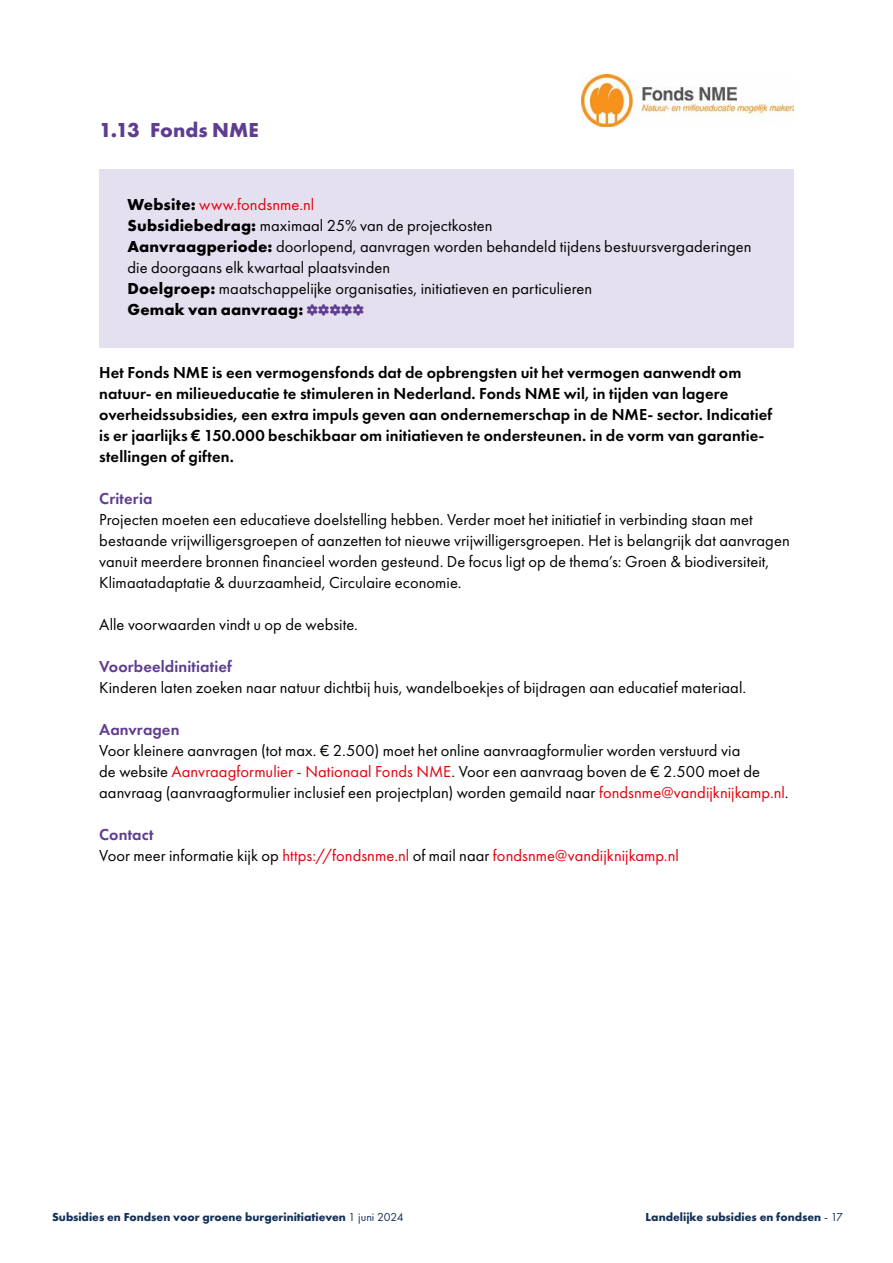
<style>
.page{position:relative;width:893px;height:1263px;background:#fff}
.page>*{position:absolute;margin:0;border:0;box-sizing:border-box;transform-origin:0 0}
.t1{font:700 21px "Futura PT";color:#5f3d90}
.Platte_tekst_-_11_14_pt{font:16.5px/21px "Futura PT";letter-spacing:.005em;color:#000}
.Platte_tekst_-_11_14_pt-2{font:600 16.5px/21px "Futura PT";letter-spacing:.005em;color:#000}
.Kadertekst_paars_-_11_14pt{font:16.5px/21px "Futura PT";letter-spacing:.005em;color:#000}
.Platte_tekst_-_11_14_pt-3{font:16.5px "Futura PT";letter-spacing:.005em;color:#e3000b}
.Subkop_3_paars_-_Demi_ZN{font:600 16.5px "Futura PT";letter-spacing:.005em;color:#5f3d90}
.Kadertekst_paars_-_11_14pt-2{font:16.5px "Futura PT";letter-spacing:.005em;color:#e3000b}
.Kadertekst_paars_-_11_14pt-3{font:700 16.5px "Futura PT";letter-spacing:.01em;color:#000}
.t2{font:700 12px "Futura PT";color:#143058}
.s1{font-weight:700;color:#000}
.s2{font-weight:700}
.s3{color:#e3000b}
.s4{color:#000}
.s5{font-weight:400}
</style>
<div class="page">
<div style="left:99px;top:169px;width:695px;height:73px;background:#e5e0f0"></div>
<div style="left:99px;top:211px;width:695px;height:94px;background:#e5e0f0"></div>
<div style="left:99px;top:272px;width:695px;height:75px;background:#e5e0f0"></div>
<img style="left:581px;top:75px;width:213px;height:51px">
<p class="t1" style="left:99px;top:116px;width:161px">1.13 Fonds NME</p>
<p class="Kadertekst_paars_-_11_14pt-2" style="left:128px;top:195px;width:188px"><span class="s1">Website:</span> www.fondsnme.nl</p>
<p class="Kadertekst_paars_-_11_14pt" style="left:128px;top:215px;width:366px"><span class="s2">Subsidiebedrag:</span> maximaal 25% van de projectkosten</p>
<p class="Kadertekst_paars_-_11_14pt" style="left:128px;top:236px;width:626px"><span class="s2">Aanvraagperiode:</span> doorlopend, aanvragen worden behandeld tijdens bestuursvergaderingen die doorgaans elk kwartaal plaatsvinden</p>
<p class="Kadertekst_paars_-_11_14pt" style="left:128px;top:278px;width:466px"><span class="s2">Doelgroep:</span> maatschappelijke organisaties, initiatieven en particulieren</p>
<p class="Kadertekst_paars_-_11_14pt-3" style="left:128px;top:299px;width:177px">Gemak van aanvraag:</p>
<p class="Platte_tekst_-_11_14_pt-2" style="left:99px;top:362px;width:675px">Het Fonds NME is een vermogensfonds dat de opbrengsten uit het vermogen aanwendt om natuur- en milieueducatie te stimuleren in Nederland. Fonds NME wil, in tijden van lagere overheidssubsidies, een extra impuls geven aan ondernemerschap in de NME- sector. Indicatief is er jaarlijks € 150.000 beschikbaar om initiatieven te ondersteunen. in de vorm van garantie&shy;stellingen of giften.</p>
<p class="Subkop_3_paars_-_Demi_ZN" style="left:99px;top:488px;width:55px">Criteria</p>
<p class="Platte_tekst_-_11_14_pt" style="left:99px;top:509px;width:692px">Projecten moeten een educatieve doelstelling hebben. Verder moet het initiatief in verbinding staan met bestaande vrijwilligersgroepen of aanzetten tot nieuwe vrijwilligersgroepen. Het is belangrijk dat aanvragen vanuit meerdere bronnen financieel worden gesteund. De focus ligt op de thema’s: Groen &amp; biodiversiteit, Klimaatadaptatie &amp; duurzaamheid, Circulaire economie.</p>
<p class="Platte_tekst_-_11_14_pt" style="left:99px;top:614px;width:260px">Alle voorwaarden vindt u op de website.</p>
<p class="Subkop_3_paars_-_Demi_ZN" style="left:99px;top:656px;width:134px">Voorbeeldinitiatief</p>
<p class="Platte_tekst_-_11_14_pt" style="left:99px;top:677px;width:648px">Kinderen laten zoeken naar natuur dichtbij huis, wandelboekjes of bijdragen aan educatief materiaal.</p>
<p class="Subkop_3_paars_-_Demi_ZN" style="left:99px;top:719px;width:82px">Aanvragen</p>
<p class="Platte_tekst_-_11_14_pt" style="left:99px;top:740px;width:691px">Voor kleinere aanvragen (tot max. € 2.500) moet het online aanvraagformulier worden verstuurd via<br>de website <span class="s3">Aanvraagformulier - Nationaal Fonds NME</span>. Voor een aanvraag boven de € 2.500 moet de aanvraag (aanvraagformulier inclusief een projectplan) worden gemaild naar <span class="s3">fondsnme@vandijknijkamp.nl</span>.</p>
<p class="Subkop_3_paars_-_Demi_ZN" style="left:99px;top:824px;width:56px">Contact</p>
<p class="Platte_tekst_-_11_14_pt-3" style="left:99px;top:846px;width:581px"><span class="s4">Voor meer informatie kijk op</span> https://fondsnme.nl <span class="s4">of mail naar</span> fondsnme@vandijknijkamp.nl</p>
<p class="t2" style="left:52px;top:1209px;width:353px">Subsidies en Fondsen voor groene burgerinitiatieven <span class="s5">1 juni 2024</span></p>
<p class="t2" style="left:646px;top:1209px;width:199px">Landelijke subsidies en fondsen <span class="s5">- 17</span></p>
</div>
